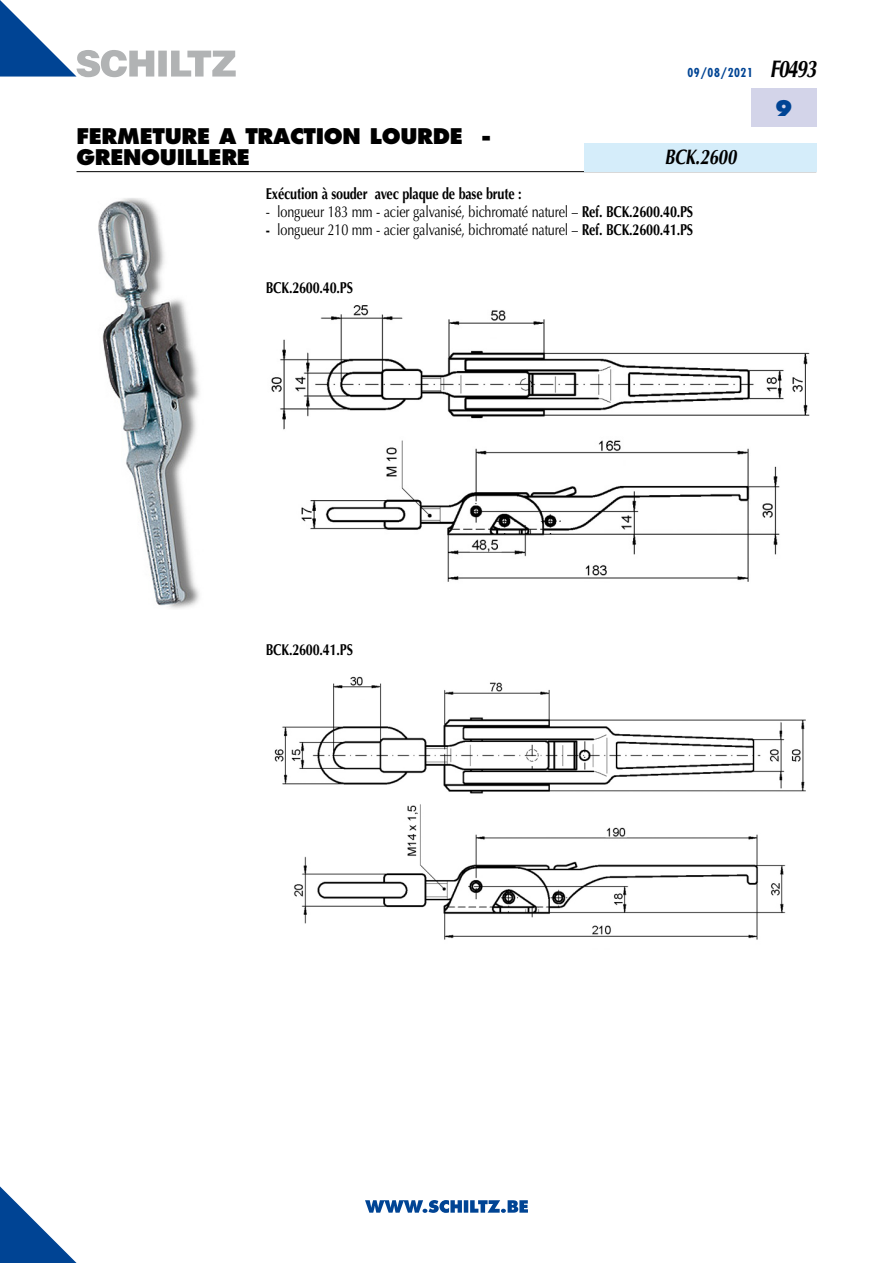
<style>
.page{position:relative;width:893px;height:1263px;background:#fff}
.page>*{position:absolute;margin:0;border:0;box-sizing:border-box;transform-origin:0 0}
.t1{font:800 21px/21px "Futura";letter-spacing:-.015em;color:#000}
.t2{font:italic 700 21px "Optima";letter-spacing:-.015em;color:#000;scale:.8 1}
.t3{font:800 21px "Futura";color:#004494}
.t4{font:15.75px "Optima";letter-spacing:-.015em;color:#000;scale:.8 1}
.t5{font:700 15.75px "Optima";letter-spacing:-.015em;color:#000;scale:.8 1}
.t6{font:700 condensed 12px "Futura";letter-spacing:.05em;color:#004494}
.s1{font-family:"Optima";font-style:italic;font-stretch:normal;font-size:24px;color:#000}
.s2{font-weight:700}
</style>
<div class="page">
<svg style="left:0;top:1186px;width:77px;height:77px"></svg>
<div style="left:751px;top:89px;width:65px;height:38px;background:#d3d4e9"></div>
<hr style="left:77px;top:171px;width:739px;height:1px;background:#000">
<svg style="left:0;top:0;width:236px;height:77px"></svg>
<svg style="left:365px;top:1200px;width:163px;height:13px"></svg>
<div style="left:584px;top:143px;width:232px;height:28px;background:#d5edfa"></div>
<img style="left:98px;top:198px;width:102px;height:411px">
<img style="left:271px;top:305px;width:539px;height:277px">
<img style="left:274px;top:676px;width:532px;height:264px">
<p class="t6" style="left:687px;top:65px;width:130px">09/08/2021 <span class="s1">F0493</span></p>
<h1 class="t1" style="left:77px;top:125px;width:416px">FERMETURE A TRACTION LOURDE -<br>GRENOUILLERE</h1>
<p class="t5" style="left:266px;top:184px;width:321px">Exécution à souder avec plaque de base brute :</p>
<p class="t4" style="left:266px;top:202px;width:536px">- longueur 183 mm - acier galvanisé, bichromaté naturel – <span class="s2">Ref. BCK.2600.40.PS</span></p>
<p class="t4" style="left:266px;top:220px;width:536px"><span class="s2">-</span> longueur 210 mm - acier galvanisé, bichromaté naturel – <span class="s2">Ref. BCK.2600.41.PS</span></p>
<h1 class="t2" style="left:664px;top:145px;width:92px">BCK.2600</h1>
<p class="t5" style="left:266px;top:278px;width:110px">BCK.2600.40.PS</p>
<h1 class="t3" style="left:775px;top:95px;width:19px">9</h1>
<p class="t5" style="left:266px;top:640px;width:110px">BCK.2600.41.PS</p>
</div>
